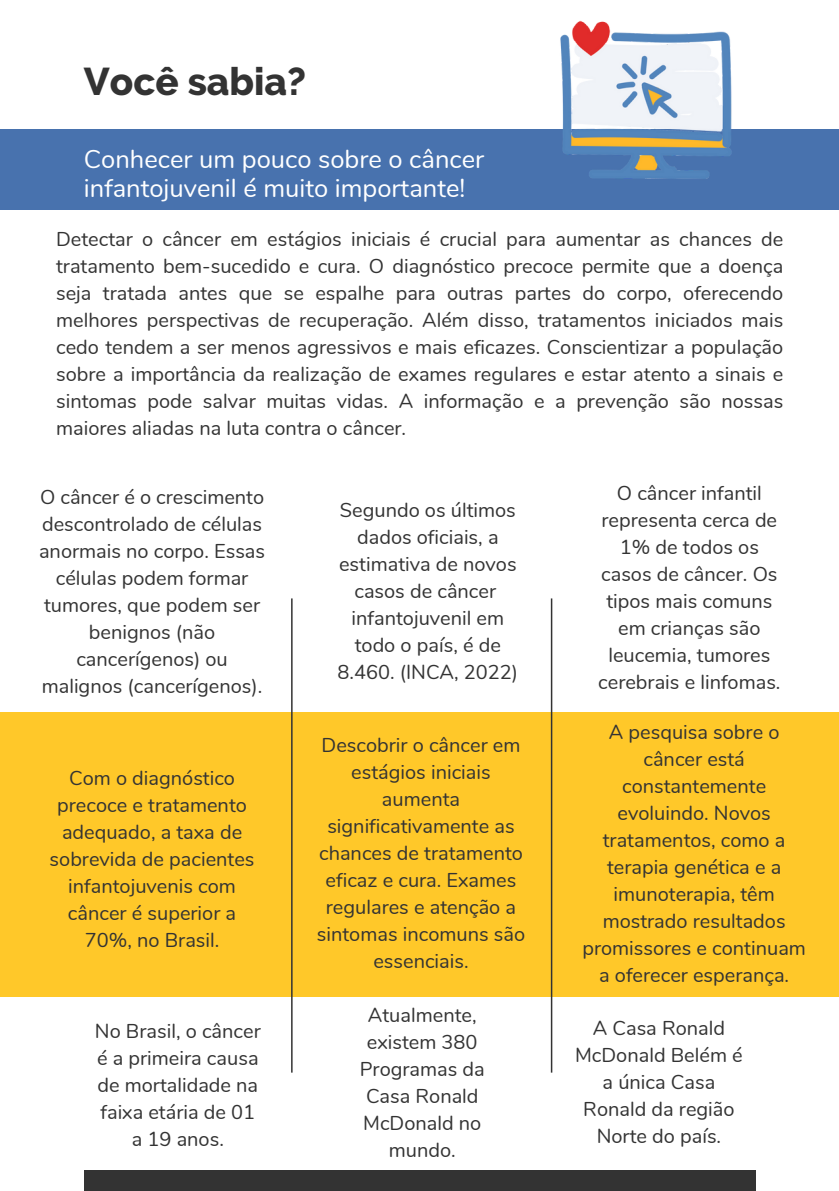
<style>
.page{position:relative;width:839px;height:1191px;background:#fff}
.page>*{position:absolute;margin:0;border:0;box-sizing:border-box;transform-origin:0 0}
.t1{font:800 38.6px "Raleway";color:#333}
.t2{font:25.6px/29.2px "Nunito";color:#fff}
.t3{font:20px/27px "Nunito";color:#333;text-align:center}
</style>
<div class="page">
<div style="left:0;top:130px;width:838px;height:80px;background:#4872ae"></div>
<div style="left:0;top:712px;width:838px;height:285px;background:#ffc829"></div>
<hr style="left:291px;top:598px;width:1px;height:475px;background:#333">
<hr style="left:551px;top:598px;width:1px;height:475px;background:#333">
<div style="left:84px;top:1170px;width:671px;height:21px;background:#333"></div>
<img style="left:532px;top:20px;width:236px;height:159px">
<p class="t1" style="left:84px;top:58px;width:224px">Você sabia?</p>
<h1 class="t2" style="left:84px;top:145px;width:402px">Conhecer um pouco sobre o câncer infantojuvenil é muito importante!</h1>
<h2 class="t3" style="left:56px;top:226px;width:728px;text-align:justify">Detectar o câncer em estágios iniciais é crucial para aumentar as chances de tratamento bem-sucedido e cura. O diagnóstico precoce permite que a doença seja tratada antes que se espalhe para outras partes do corpo, oferecendo melhores perspectivas de recuperação. Além disso, tratamentos iniciados mais cedo tendem a ser menos agressivos e mais eficazes. Conscientizar a população sobre a importância da realização de exames regulares e estar atento a sinais e sintomas pode salvar muitas vidas. A informação e a prevenção são nossas maiores aliadas na luta contra o câncer.</h2>
<p class="t3" style="left:39px;top:484px;width:227px">O câncer é o crescimento descontrolado de células anormais no corpo. Essas células podem formar tumores, que podem ser benignos (não cancerígenos) ou malignos (cancerígenos).</p>
<p class="t3" style="left:598px;top:480px;width:184px">O câncer infantil representa cerca de<br>1% de todos os casos de câncer. Os tipos mais comuns em crianças são leucemia, tumores cerebrais e linfomas.</p>
<p class="t3" style="left:339px;top:497px;width:179px">Segundo os últimos dados oficiais, a estimativa de novos casos de câncer</p>
<p class="t3" style="left:337px;top:605px;width:182px">infantojuvenil em todo o país, é de<br>8.460. (INCA, 2022)</p>
<p class="t3" style="left:50px;top:765px;width:206px">Com o diagnóstico precoce e tratamento adequado, a taxa de sobrevida de pacientes infantojuvenis com câncer é superior a<br>70%, no Brasil.</p>
<p class="t3" style="left:95px;top:1018px;width:167px">No Brasil, o câncer é a primeira causa de mortalidade na faixa etária de 01 a 19 anos.</p>
<p class="t3" style="left:317px;top:732px;width:210px">Descobrir o câncer em estágios iniciais aumenta significativamente as chances de tratamento eficaz e cura. Exames regulares e atenção a sintomas incomuns são essenciais.</p>
<p class="t3" style="left:360px;top:1002px;width:127px">Atualmente, existem 380<br>Programas da<br>Casa Ronald<br>McDonald no mundo.</p>
<p class="t3" style="left:582px;top:719px;width:225px">A pesquisa sobre o câncer está constantemente evoluindo. Novos tratamentos, como a terapia genética e a imunoterapia, têm mostrado resultados promissores e continuam a oferecer esperança.</p>
<p class="t3" style="left:575px;top:1015px;width:169px">A Casa Ronald<br>McDonald Belém é a única Casa<br>Ronald da região<br>Norte do país.</p>
</div>
